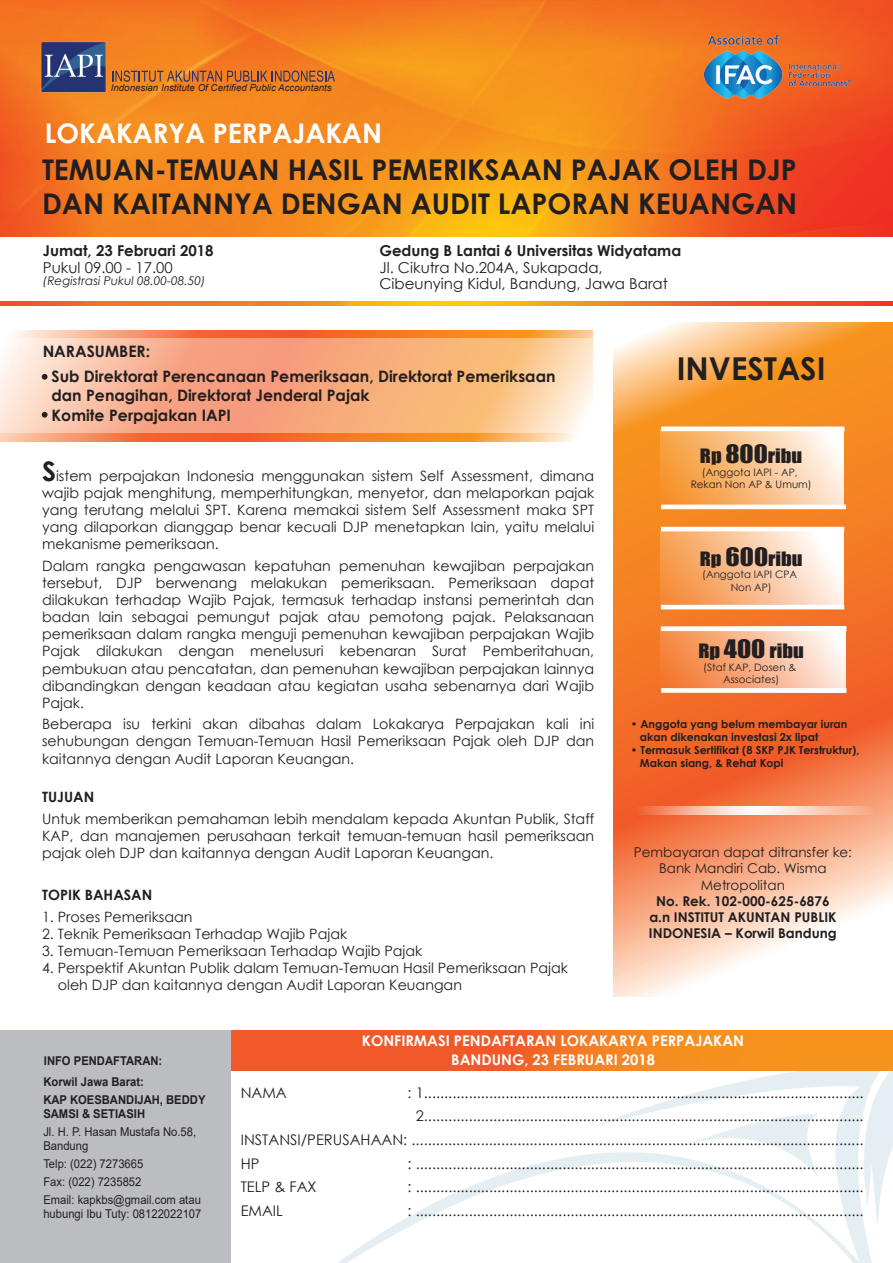
<style>
.page{position:relative;width:893px;height:1263px;background:#fff}
.page>*{position:absolute;margin:0;border:0;box-sizing:border-box;transform-origin:0 0}
.t1{font:700 31.5px "Century Gothic";color:#231f20}
.t2{font:700 28.5px/34.2px "Century Gothic";color:#231f20}
.t3{font:700 27px "Century Gothic";color:#fff}
.t4{font:18.15px "Impact";color:#231f20;scale:1.13 1}
.t5{font:700 15.75px/24.9px "Century Gothic";color:#231f20}
.t6{font:15px/16.5px "Century Gothic";color:#231f20}
.t7{font:700 15px "Century Gothic";color:#231f20}
.t8{font:14.7px "Century Gothic";color:#231f20}
.t9{font:700 14.7px/19.2px "Century Gothic";color:#fff;text-align:center}
.t10{font:14.25px/17.1px "Century Gothic";color:#231f20;text-align:justify}
.t11{font:700 14.25px "Century Gothic";color:#231f20}
.t12{font:700 13.5px/16.2px "Century Gothic";color:#231f20;text-align:center}
.t13{font:13.5px/16.2px "Century Gothic";color:#231f20;text-align:center}
.t14{font:12.15px/17.7px "Arial";color:#231f20;scale:.93 1}
.t15{font:700 12.15px/20.9px "Arial";color:#231f20;scale:.93 1}
.t16{font:italic 12px "Century Gothic";color:#231f20}
.t17{font:700 10.95px/13.2px "Century Gothic";color:#231f20}
.t18{font:10.35px/12.3px "Century Gothic";color:#231f20;text-align:center}
.t19{font:italic 9.6px "Arial";color:#231f20}
.s1{font-weight:700;font-size:27px}
.s2{font-size:23.4px}
</style>
<div class="page">
<img style="left:0;top:0;width:893px;height:305px">
<svg style="left:112px;top:71px;width:223px;height:11px;background:#b0693a"></svg>
<img style="left:38px;top:40px;width:70px;height:55px">
<div style="left:0;top:237px;width:893px;height:63px;background:#fff"></div>
<svg style="left:288px;top:1070px;width:584px;height:193px"></svg>
<svg style="left:661px;top:1107px;width:158px;height:70px"></svg>
<svg style="left:850px;top:1070px;width:43px;height:158px"></svg>
<svg style="left:231px;top:1030px;width:662px;height:40px;background:#f37324"></svg>
<div style="left:0;top:1031px;width:231px;height:232px;background:#bcbdc0"></div>
<svg style="left:1px;top:330px;width:592px;height:111px;background:#f69154"></svg>
<svg style="left:1px;top:338px;width:592px;height:94px;background:#f9ba93"></svg>
<svg style="left:614px;top:323px;width:279px;height:673px;background:#f79c61"></svg>
<svg style="left:616px;top:806px;width:277px;height:8px;background:#f8baa2"></svg>
<svg style="left:42px;top:374px;width:6px;height:6px"></svg>
<svg style="left:42px;top:412px;width:6px;height:6px"></svg>
<svg style="left:661px;top:431px;width:183px;height:74px;background:#f9c48e"></svg>
<div style="left:661px;top:426px;width:183px;height:5px;background:#fff"></div>
<hr style="left:661px;top:505px;width:185px;height:4px;background:#fff">
<svg style="left:661px;top:531px;width:182px;height:74px;background:#f9c79f"></svg>
<hr style="left:661px;top:527px;width:183px;height:4px;background:#fff">
<hr style="left:661px;top:605px;width:183px;height:4px;background:#fff">
<svg style="left:661px;top:631px;width:184px;height:57px;background:#f8b690"></svg>
<div style="left:661px;top:688px;width:185px;height:5px;background:#fff"></div>
<div style="left:661px;top:626px;width:185px;height:5px;background:#fff"></div>
<img style="left:705px;top:35px;width:146px;height:63px">
<p class="t19" style="left:111px;top:82px;width:222px">Indonesian Institute Of Certified Public Accountants</p>
<h3 class="t3" style="left:45px;top:112px;width:339px">LOKAKARYA PERPAJAKAN</h3>
<h2 class="t2" style="left:42px;top:151px;width:757px">TEMUAN-TEMUAN HASIL PEMERIKSAAN PAJAK OLEH DJP<br>DAN KAITANNYA DENGAN AUDIT LAPORAN KEUANGAN</h2>
<p class="t7" style="left:43px;top:239px;width:172px">Jumat, 23 Februari 2018</p>
<p class="t6" style="left:43px;top:259px;width:131px">Pukul 09.00 - 17.00</p>
<p class="t16" style="left:43px;top:273px;width:164px">(Registrasi Pukul 08.00-08.50)</p>
<p class="t7" style="left:379px;top:239px;width:303px">Gedung B Lantai 6 Universitas Widyatama</p>
<p class="t6" style="left:379px;top:259px;width:290px">Jl. Cikutra No.204A, Sukapada,<br>Cibeunying Kidul, Bandung, Jawa Barat</p>
<p class="t5" style="left:51px;top:338px;width:505px;text-indent:-9px">NARASUMBER:<br>Sub Direktorat Perencanaan Pemeriksaan, Direktorat Pemeriksaan</p>
<p class="t5" style="left:51px;top:384px;width:320px;line-height:20.4px">dan Penagihan, Direktorat Jenderal Pajak<br>Komite Perpajakan IAPI</p>
<p class="t10" style="left:42px;top:467px;width:554px"><span class="s1">S</span>istem perpajakan Indonesia menggunakan sistem Self Assessment, dimana wajib pajak menghitung, memperhitungkan, menyetor, dan melaporkan pajak yang terutang melalui SPT. Karena memakai sistem Self Assessment maka SPT yang dilaporkan dianggap benar kecuali DJP menetapkan lain, yaitu melalui mekanisme pemeriksaan.</p>
<p class="t10" style="left:42px;top:557px;width:554px">Dalam rangka pengawasan kepatuhan pemenuhan kewajiban perpajakan tersebut, DJP berwenang melakukan pemeriksaan. Pemeriksaan dapat dilakukan terhadap Wajib Pajak, termasuk terhadap instansi pemerintah dan badan lain sebagai pemungut pajak atau pemotong pajak. Pelaksanaan pemeriksaan dalam rangka menguji pemenuhan kewajiban perpajakan Wajib Pajak dilakukan dengan menelusuri kebenaran Surat Pemberitahuan, pembukuan atau pencatatan, dan pemenuhan kewajiban perpajakan lainnya dibandingkan dengan keadaan atau kegiatan usaha sebenarnya dari Wajib Pajak.</p>
<p class="t10" style="left:42px;top:715px;width:554px">Beberapa isu terkini akan dibahas dalam Lokakarya Perpajakan kali ini sehubungan dengan Temuan-Temuan Hasil Pemeriksaan Pajak oleh DJP dan kaitannya dengan Audit Laporan Keuangan.</p>
<p class="t11" style="left:42px;top:786px;width:54px">TUJUAN</p>
<p class="t10" style="left:42px;top:810px;width:554px">Untuk memberikan pemahaman lebih mendalam kepada Akuntan Publik, Staff KAP, dan manajemen perusahaan terkait temuan-temuan hasil pemeriksaan pajak oleh DJP dan kaitannya dengan Audit Laporan Keuangan.</p>
<p class="t11" style="left:42px;top:884px;width:112px">TOPIK BAHASAN</p>
<p class="t10" style="left:42px;top:908px;width:152px">1. Proses Pemeriksaan</p>
<p class="t10" style="left:42px;top:925px;width:307px">2. Teknik Pemeriksaan Terhadap Wajib Pajak</p>
<p class="t10" style="left:42px;top:942px;width:382px">3. Temuan-Temuan Pemeriksaan Terhadap Wajib Pajak</p>
<p class="t10" style="left:58px;top:959px;width:512px;text-indent:-16px">4. Perspektif Akuntan Publik dalam Temuan-Temuan Hasil Pemeriksaan Pajak oleh DJP dan kaitannya dengan Audit Laporan Keuangan</p>
<h1 class="t1" style="left:677px;top:344px;width:150px">INVESTASI</h1>
<p class="t4" style="left:700px;top:442px;width:92px">Rp <span class="s2">800</span>ribu</p>
<p class="t18" style="left:691px;top:466px;width:123px">(Anggota IAPI - AP,<br>Rekan Non AP &amp; Umum)</p>
<p class="t4" style="left:700px;top:545px;width:93px">Rp <span class="s2">600</span>ribu</p>
<p class="t18" style="left:702px;top:568px;width:96px">(Anggota IAPI CPA<br>Non AP)</p>
<p class="t4" style="left:698px;top:637px;width:95px">Rp <span class="s2">400</span> ribu</p>
<p class="t18" style="left:703px;top:660px;width:95px">(Staf KAP, Dosen &amp;<br>Associates)</p>
<p class="t17" style="left:640px;top:717px;width:209px;text-indent:-9px">• Anggota yang belum membayar iuran akan dikenakan investasi 2x lipat</p>
<p class="t17" style="left:640px;top:743px;width:221px;text-indent:-9px">• Termasuk Sertifikat (8 SKP PJK Terstruktur),<br>Makan siang, &amp; Rehat Kopi</p>
<p class="t13" style="left:634px;top:844px;width:220px">Pembayaran dapat ditransfer ke:<br>Bank Mandiri Cab. Wisma<br>Metropolitan</p>
<p class="t12" style="left:649px;top:892px;width:189px">No. Rek. 102-000-625-6876 a.n INSTITUT AKUNTAN PUBLIK<br>INDONESIA – Korwil Bandung</p>
<p class="t15" style="left:43px;top:1050px;width:129px">INFO PENDAFTARAN:<br>Korwil Jawa Barat:</p>
<p class="t15" style="left:43px;top:1092px;width:176px;line-height:14.5px">KAP KOESBANDIJAH, BEDDY<br>SAMSI &amp; SETIASIH</p>
<p class="t14" style="left:43px;top:1124px;width:166px;line-height:14.5px">Jl. H. P. Hasan Mustafa No.58,<br>Bandung</p>
<p class="t14" style="left:43px;top:1155px;width:171px">Telp: (022) 7273665<br>Fax: (022) 7235852<br>Email: kapkbs@gmail.com atau</p>
<p class="t14" style="left:43px;top:1205px;width:172px">hubungi Ibu Tuty: 08122022107</p>
<p class="t9" style="left:362px;top:1030px;width:384px">KONFIRMASI PENDAFTARAN LOKAKARYA PERPAJAKAN<br>BANDUNG, 23 FEBRUARI 2018</p>
<p class="t8" style="left:241px;top:1082px;width:48px">NAMA</p>
<p class="t8" style="left:408px;top:1082px;width:458px">: 1............................................................................................................</p>
<p class="t8" style="left:416px;top:1106px;width:449px">2............................................................................................................</p>
<p class="t8" style="left:241px;top:1129px;width:624px">INSTANSI/PERUSAHAAN: ...............................................................................................................</p>
<p class="t8" style="left:241px;top:1153px;width:20px">HP</p>
<p class="t8" style="left:408px;top:1153px;width:458px">: ..............................................................................................................</p>
<p class="t8" style="left:241px;top:1176px;width:77px">TELP &amp; FAX</p>
<p class="t8" style="left:408px;top:1176px;width:458px">: ..............................................................................................................</p>
<p class="t8" style="left:241px;top:1200px;width:44px">EMAIL</p>
<p class="t8" style="left:408px;top:1200px;width:458px">: ..............................................................................................................</p>
</div>
